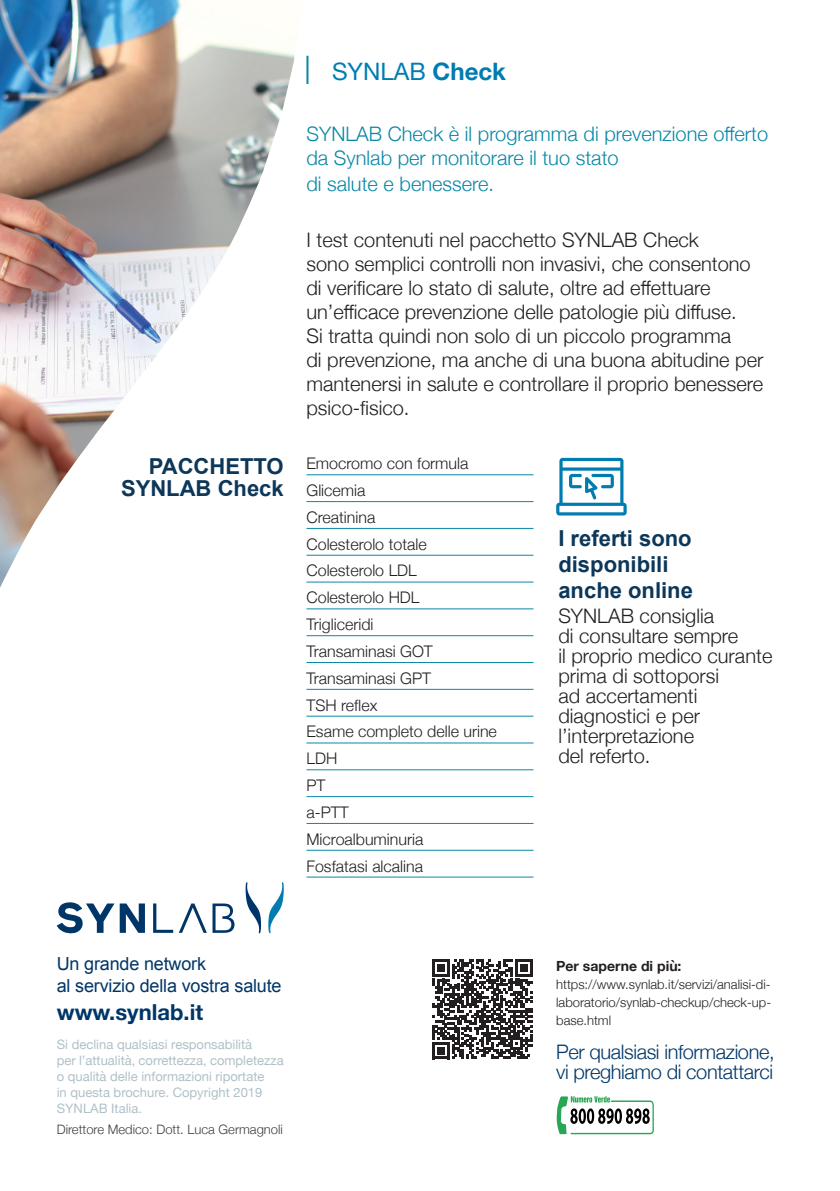
<style>
.page{position:relative;width:840px;height:1191px;background:#fff}
.page>*{position:absolute;margin:0;border:0;box-sizing:border-box;transform-origin:0 0}
.t1{font:24px "Helvetica Neue";color:#007cb1}
.t2{font:700 22px/26px "Arial";color:#0c3759;text-align:right}
.t3{font:700 22px "Helvetica Neue";color:#003667}
.t4{font:300 20px/24px "Helvetica Neue";color:#231f20}
.t5{font:300 20px/24px "Helvetica Neue";color:#0a87a7}
.t6{font:300 20px/20px "Helvetica Neue";letter-spacing:-.02em;color:#003667}
.t7{font:18px/22px "Arial";letter-spacing:-.01em;color:#003667}
.t8{font:300 16px/26.8px "Helvetica Neue";color:#231f20}
.t9{font:700 14px "Helvetica Neue";color:#231f20}
.t10{font:13px/16px "Helvetica Neue";color:#b1c0c8}
.t11{font:300 13px/18px "Helvetica Neue";color:#231f20;text-align:justify}
.t12{font:300 13px "Helvetica Neue";color:#3e3e3f}
.s1{font-weight:700}
</style>
<div class="page">
<img style="left:0;top:0;width:297px;height:588px">
<hr style="left:306px;top:474px;width:227px;height:1px;background:#0a87a7">
<hr style="left:306px;top:501px;width:227px;height:1px;background:#0a87a7">
<hr style="left:306px;top:528px;width:227px;height:1px;background:#0a87a7">
<hr style="left:306px;top:555px;width:227px;height:1px;background:#0a87a7">
<hr style="left:306px;top:581px;width:227px;height:1px;background:#0a87a7">
<hr style="left:306px;top:608px;width:227px;height:1px;background:#0a87a7">
<hr style="left:306px;top:635px;width:227px;height:1px;background:#0a87a7">
<hr style="left:306px;top:662px;width:227px;height:1px;background:#0a87a7">
<hr style="left:306px;top:689px;width:227px;height:1px;background:#0a87a7">
<hr style="left:306px;top:715px;width:227px;height:1px;background:#0a87a7">
<hr style="left:306px;top:742px;width:227px;height:1px;background:#0a87a7">
<hr style="left:306px;top:769px;width:227px;height:1px;background:#0a87a7">
<hr style="left:306px;top:796px;width:227px;height:1px;background:#0a87a7">
<hr style="left:306px;top:823px;width:227px;height:1px;background:#0a87a7">
<hr style="left:306px;top:849px;width:227px;height:1px;background:#0a87a7">
<hr style="left:306px;top:876px;width:227px;height:1px;background:#0a87a7">
<hr style="left:306px;top:56px;width:2px;height:28px;background:#0a87a7">
<svg style="left:245px;top:882px;width:16px;height:51px"></svg>
<svg style="left:268px;top:882px;width:15px;height:51px"></svg>
<svg style="left:153px;top:903px;width:20px;height:30px"></svg>
<svg style="left:57px;top:902px;width:57px;height:32px"></svg>
<svg style="left:120px;top:903px;width:25px;height:30px"></svg>
<svg style="left:179px;top:903px;width:55px;height:30px"></svg>
<svg style="left:556px;top:1096px;width:97px;height:38px"></svg>
<svg style="left:556px;top:458px;width:70px;height:57px"></svg>
<svg style="left:432px;top:959px;width:100px;height:100px"></svg>
<p class="t2" style="left:121px;top:456px;width:164px;line-height:22px">PACCHETTO<br>SYNLAB Check</p>
<p class="t1" style="left:332px;top:54px;width:175px">SYNLAB <span class="s1">Check</span></p>
<p class="t5" style="left:306px;top:121px;width:463px">SYNLAB Check è il programma di prevenzione offerto da Synlab per monitorare il tuo stato</p>
<p class="t5" style="left:306px;top:171px;width:189px">di salute e benessere.</p>
<p class="t4" style="left:306px;top:226px;width:458px">I test contenuti nel pacchetto SYNLAB Check<br>sono semplici controlli non invasivi, che consentono di verificare lo stato di salute, oltre ad effettuare un’efficace prevenzione delle patologie più diffuse.<br>Si tratta quindi non solo di un piccolo programma<br>di prevenzione, ma anche di una buona abitudine per mantenersi in salute e controllare il proprio benessere psico-fisico.</p>
<p class="t8" style="left:306px;top:449px;width:192px">Emocromo con formula<br>Glicemia<br>Creatinina<br>Colesterolo totale<br>Colesterolo LDL<br>Colesterolo HDL<br>Trigliceridi<br>Transaminasi GOT<br>Transaminasi GPT<br>TSH reflex<br>Esame completo delle urine<br>LDH<br>PT<br>a-PTT<br>Microalbuminuria<br>Fosfatasi alcalina</p>
<p class="t2" style="left:558px;top:525px;width:136px;text-align:left">I referti sono disponibili anche online</p>
<p class="t4" style="left:558px;top:605px;width:215px;line-height:20px">SYNLAB consiglia<br>di consultare sempre<br>il proprio medico curante prima di sottoporsi<br>ad accertamenti diagnostici e per l’interpretazione<br>del referto.</p>
<p class="t7" style="left:57px;top:953px;width:226px">Un grande network<br>al servizio della vostra salute</p>
<p class="t3" style="left:57px;top:994px;width:148px">www.synlab.it</p>
<p class="t10" style="left:57px;top:1037px;width:228px">Si declina qualsiasi responsabilità<br>per l’attualità, correttezza, completezza o qualità delle informazioni riportate<br>in questa brochure. Copyright 2019<br>SYNLAB Italia.</p>
<p class="t12" style="left:57px;top:1119px;width:227px">Direttore Medico: Dott. Luca Germagnoli</p>
<p class="t9" style="left:556px;top:954px;width:127px">Per saperne di più:</p>
<p class="t11" style="left:556px;top:974px;width:216px">https://www.synlab.it/servizi/analisi-di&shy;laboratorio/synlab-checkup/check-up&shy;base.html</p>
<p class="t6" style="left:556px;top:1040px;width:220px">Per qualsiasi informazione, vi preghiamo di contattarci</p>
</div>
